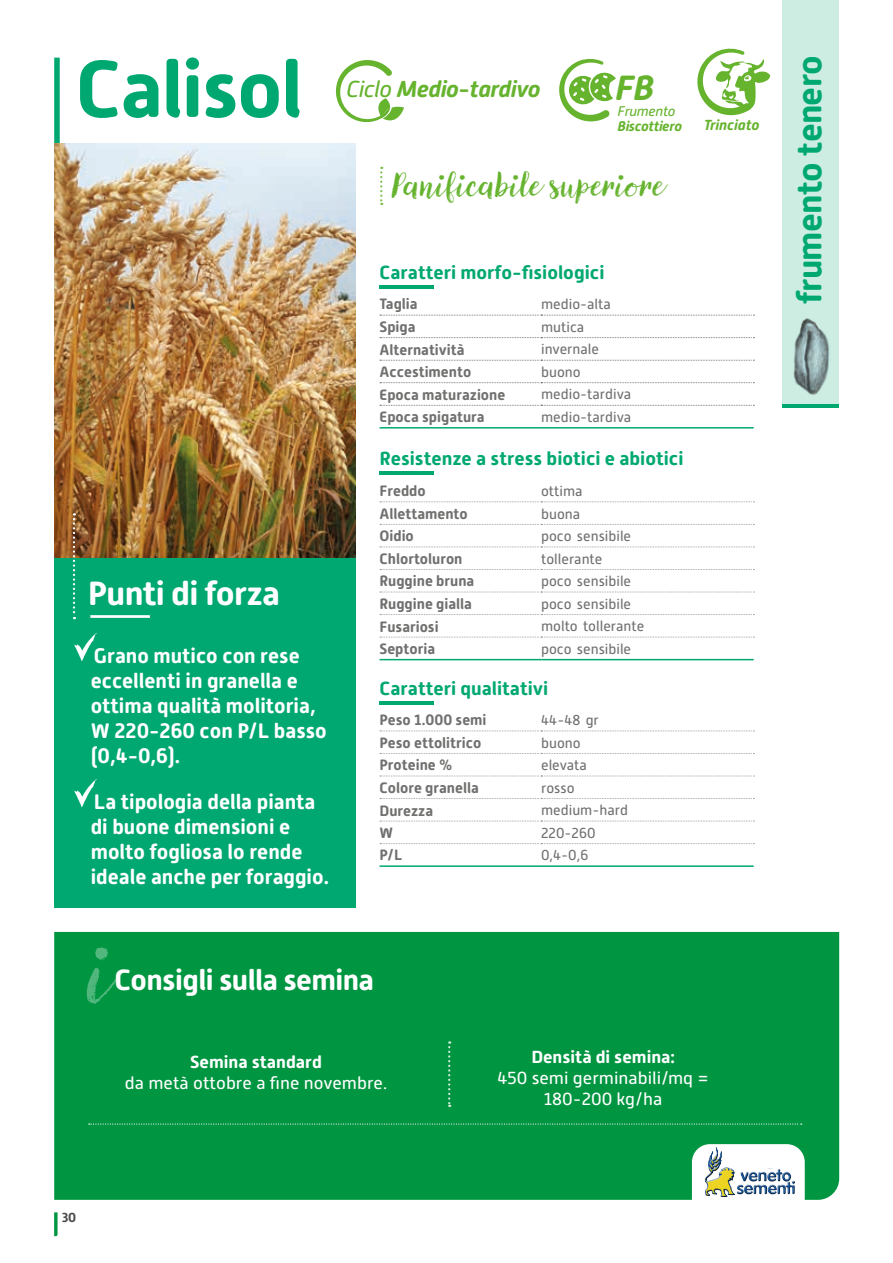
<style>
.page{position:relative;width:893px;height:1263px;background:#fff}
.page>*{position:absolute;margin:0;border:0;box-sizing:border-box;transform-origin:0 0}
.t1{font:85.5px "Canvas Script";color:#fff}
.t2{font:700 79.95px "Alwyn New Rounded";letter-spacing:-.02em;color:#00a871}
.t3{font:italic 700 34.95px "Alwyn New Rounded";color:#66b32e}
.t4{font:700 34.5px "Alwyn New Rounded";letter-spacing:-.02em;color:#00a871}
.t5{font:700 33.45px "Alwyn New Rounded";letter-spacing:-.02em;color:#fff}
.t6{font:33px "Canvas Script";color:#66b32e}
.t7{font:700 29.1px "Alwyn New Rounded";letter-spacing:-.02em;color:#fff}
.t8{font:italic 700 23.1px "Alwyn New Rounded";letter-spacing:-.02em;color:#66b32e}
.t9{font:700 21px/25.2px "Alwyn New Rounded";color:#fff}
.t10{font:700 18.9px "Alwyn New Rounded";color:#00a871}
.t11{font:17.4px/21px "Alwyn New Rounded";color:#fff;text-align:center}
.t12{font:700 17.4px "Alwyn New Rounded";color:#fff}
.t13{font:700 15px "Alwyn New Rounded";color:#70706f}
.t14{font:italic 700 14.55px "Alwyn New Rounded";color:#66b32e}
.t15{font:14.4px "Alwyn New Rounded";color:#70706f}
.t16{font:italic 700 13.95px "Alwyn New Rounded";letter-spacing:-.02em;color:#66b32e}
.t17{font:italic 13.95px "Alwyn New Rounded";letter-spacing:-.02em;color:#66b32e}
.t18{font:700 13.05px "Alwyn New Rounded";color:#4b4b4a}
.s1{font-weight:400}
</style>
<div class="page">
<svg style="left:54px;top:1212px;width:4px;height:24px"></svg>
<svg style="left:380px;top:315px;width:374px;height:1px"></svg>
<svg style="left:380px;top:337px;width:374px;height:1px"></svg>
<svg style="left:380px;top:360px;width:374px;height:1px"></svg>
<svg style="left:380px;top:382px;width:374px;height:1px"></svg>
<svg style="left:380px;top:405px;width:374px;height:1px"></svg>
<hr style="left:379px;top:427px;width:162px;height:1px;background:#00a871">
<hr style="left:541px;top:427px;width:213px;height:1px;background:#00a871">
<hr style="left:379px;top:285px;width:55px;height:4px;background:#00a871">
<svg style="left:380px;top:730px;width:374px;height:1px"></svg>
<svg style="left:380px;top:753px;width:374px;height:1px"></svg>
<svg style="left:380px;top:776px;width:374px;height:1px"></svg>
<svg style="left:380px;top:798px;width:374px;height:1px"></svg>
<svg style="left:380px;top:821px;width:374px;height:1px"></svg>
<svg style="left:380px;top:843px;width:374px;height:1px"></svg>
<hr style="left:379px;top:865px;width:162px;height:2px;background:#00a871">
<hr style="left:541px;top:865px;width:213px;height:2px;background:#00a871">
<svg style="left:380px;top:501px;width:374px;height:1px"></svg>
<svg style="left:380px;top:524px;width:374px;height:1px"></svg>
<svg style="left:380px;top:546px;width:374px;height:1px"></svg>
<svg style="left:380px;top:569px;width:374px;height:1px"></svg>
<svg style="left:380px;top:592px;width:374px;height:1px"></svg>
<svg style="left:380px;top:614px;width:374px;height:1px"></svg>
<svg style="left:380px;top:637px;width:374px;height:1px"></svg>
<hr style="left:379px;top:659px;width:162px;height:1px;background:#00a871">
<hr style="left:541px;top:659px;width:213px;height:1px;background:#00a871">
<hr style="left:379px;top:471px;width:55px;height:3px;background:#00a871">
<hr style="left:379px;top:701px;width:55px;height:3px;background:#00a871">
<div style="left:783px;top:0;width:56px;height:405px;background:#cdede3"></div>
<svg style="left:54px;top:58px;width:6px;height:85px"></svg>
<img style="left:793px;top:318px;width:36px;height:77px">
<svg style="left:336px;top:60px;width:68px;height:62px"></svg>
<hr style="left:783px;top:404px;width:56px;height:3px;background:#00a871">
<div style="left:54px;top:932px;width:785px;height:268px;background:#009641"></div>
<div style="left:54px;top:144px;width:301px;height:764px;background:#00a871"></div>
<svg style="left:74px;top:633px;width:23px;height:29px"></svg>
<hr style="left:90px;top:615px;width:60px;height:3px;background:#fff">
<svg style="left:380px;top:167px;width:2px;height:38px"></svg>
<svg style="left:89px;top:1123px;width:713px;height:1px"></svg>
<svg style="left:448px;top:1041px;width:2px;height:66px"></svg>
<svg style="left:692px;top:1144px;width:113px;height:56px"></svg>
<svg style="left:703px;top:1147px;width:45px;height:50px"></svg>
<img style="left:54px;top:143px;width:302px;height:414px">
<svg style="left:73px;top:513px;width:2px;height:106px"></svg>
<svg style="left:74px;top:779px;width:23px;height:28px"></svg>
<svg style="left:559px;top:59px;width:57px;height:62px"></svg>
<svg style="left:697px;top:49px;width:73px;height:66px"></svg>
<h2 class="t2" style="left:76px;top:43px;width:229px">Calisol</h2>
<h3 class="t4" style="left:789px;top:304px;width:250px;rotate:-90deg">frumento tenero</h3>
<h3 class="t3" style="left:615px;top:68px;width:40px">FB</h3>
<p class="t17" style="left:618px;top:104px;width:59px">Frumento</p>
<p class="t16" style="left:618px;top:118px;width:66px">Biscottiero</p>
<p class="t14" style="left:704px;top:117px;width:57px">Trinciato</p>
<h3 class="t8" style="left:346px;top:75px;width:196px"><span class="s1">Ciclo</span> Medio-tardivo</h3>
<h3 class="t6" style="left:393px;top:164px;width:274px">Panificabile superiore</h3>
<p class="t10" style="left:379px;top:261px;width:226px">Caratteri morfo-fisiologici</p>
<p class="t13" style="left:379px;top:295px;width:40px">Taglia</p>
<p class="t15" style="left:541px;top:296px;width:71px">medio-alta</p>
<p class="t13" style="left:379px;top:318px;width:38px">Spiga</p>
<p class="t15" style="left:541px;top:319px;width:45px">mutica</p>
<p class="t13" style="left:379px;top:341px;width:87px">Alternatività</p>
<p class="t15" style="left:541px;top:341px;width:59px">invernale</p>
<p class="t13" style="left:379px;top:363px;width:93px">Accestimento</p>
<p class="t15" style="left:541px;top:364px;width:41px">buono</p>
<p class="t13" style="left:379px;top:386px;width:127px">Epoca maturazione</p>
<p class="t15" style="left:541px;top:386px;width:92px">medio-tardiva</p>
<p class="t13" style="left:379px;top:408px;width:107px">Epoca spigatura</p>
<p class="t15" style="left:541px;top:409px;width:92px">medio-tardiva</p>
<h3 class="t5" style="left:88px;top:574px;width:194px">Punti di forza</h3>
<h3 class="t9" style="left:91px;top:643px;width:238px">Grano mutico con rese eccellenti in granella e ottima qualità molitoria,<br>W 220-260 con P/L basso (0,4-0,6).</h3>
<h3 class="t9" style="left:91px;top:789px;width:240px">La tipologia della pianta di buone dimensioni e molto fogliosa lo rende ideale anche per foraggio.</h3>
<p class="t10" style="left:379px;top:448px;width:306px">Resistenze a stress biotici e abiotici</p>
<p class="t13" style="left:379px;top:482px;width:48px">Freddo</p>
<p class="t15" style="left:541px;top:483px;width:43px">ottima</p>
<p class="t13" style="left:379px;top:505px;width:90px">Allettamento</p>
<p class="t15" style="left:541px;top:506px;width:41px">buona</p>
<p class="t13" style="left:379px;top:527px;width:36px">Oidio</p>
<p class="t15" style="left:541px;top:528px;width:92px">poco sensibile</p>
<p class="t13" style="left:379px;top:550px;width:84px">Chlortoluron</p>
<p class="t15" style="left:541px;top:551px;width:63px">tollerante</p>
<p class="t13" style="left:379px;top:572px;width:96px">Ruggine bruna</p>
<p class="t15" style="left:541px;top:573px;width:92px">poco sensibile</p>
<p class="t13" style="left:379px;top:595px;width:94px">Ruggine gialla</p>
<p class="t15" style="left:541px;top:596px;width:92px">poco sensibile</p>
<p class="t13" style="left:379px;top:618px;width:61px">Fusariosi</p>
<p class="t15" style="left:541px;top:618px;width:105px">molto tollerante</p>
<p class="t13" style="left:379px;top:640px;width:57px">Septoria</p>
<p class="t15" style="left:541px;top:641px;width:92px">poco sensibile</p>
<p class="t10" style="left:379px;top:678px;width:170px">Caratteri qualitativi</p>
<p class="t13" style="left:379px;top:711px;width:109px">Peso 1.000 semi</p>
<p class="t15" style="left:541px;top:712px;width:59px">44-48 gr</p>
<p class="t13" style="left:379px;top:734px;width:103px">Peso ettolitrico</p>
<p class="t15" style="left:541px;top:735px;width:41px">buono</p>
<p class="t13" style="left:379px;top:756px;width:74px">Proteine %</p>
<p class="t15" style="left:541px;top:757px;width:47px">elevata</p>
<p class="t13" style="left:379px;top:779px;width:101px">Colore granella</p>
<p class="t15" style="left:541px;top:780px;width:35px">rosso</p>
<p class="t13" style="left:379px;top:802px;width:55px">Durezza</p>
<p class="t15" style="left:541px;top:802px;width:88px">medium-hard</p>
<p class="t13" style="left:379px;top:824px;width:15px">W</p>
<p class="t15" style="left:541px;top:825px;width:56px">220-260</p>
<p class="t13" style="left:379px;top:846px;width:24px">P/L</p>
<p class="t15" style="left:541px;top:847px;width:49px">0,4-0,6</p>
<h1 class="t1" style="left:90px;top:918px;width:27px">i</h1>
<h3 class="t7" style="left:114px;top:963px;width:261px">Consigli sulla semina</h3>
<p class="t12" style="left:190px;top:1052px;width:133px">Semina standard</p>
<p class="t11" style="left:125px;top:1072px;width:264px">da metà ottobre a fine novembre.</p>
<p class="t18" style="left:62px;top:1210px;width:16px">30</p>
<p class="t12" style="left:531px;top:1047px;width:145px">Densità di semina:</p>
<p class="t11" style="left:498px;top:1068px;width:213px">450 semi germinabili/mq =<br>180-200 kg/ha</p>
</div>
